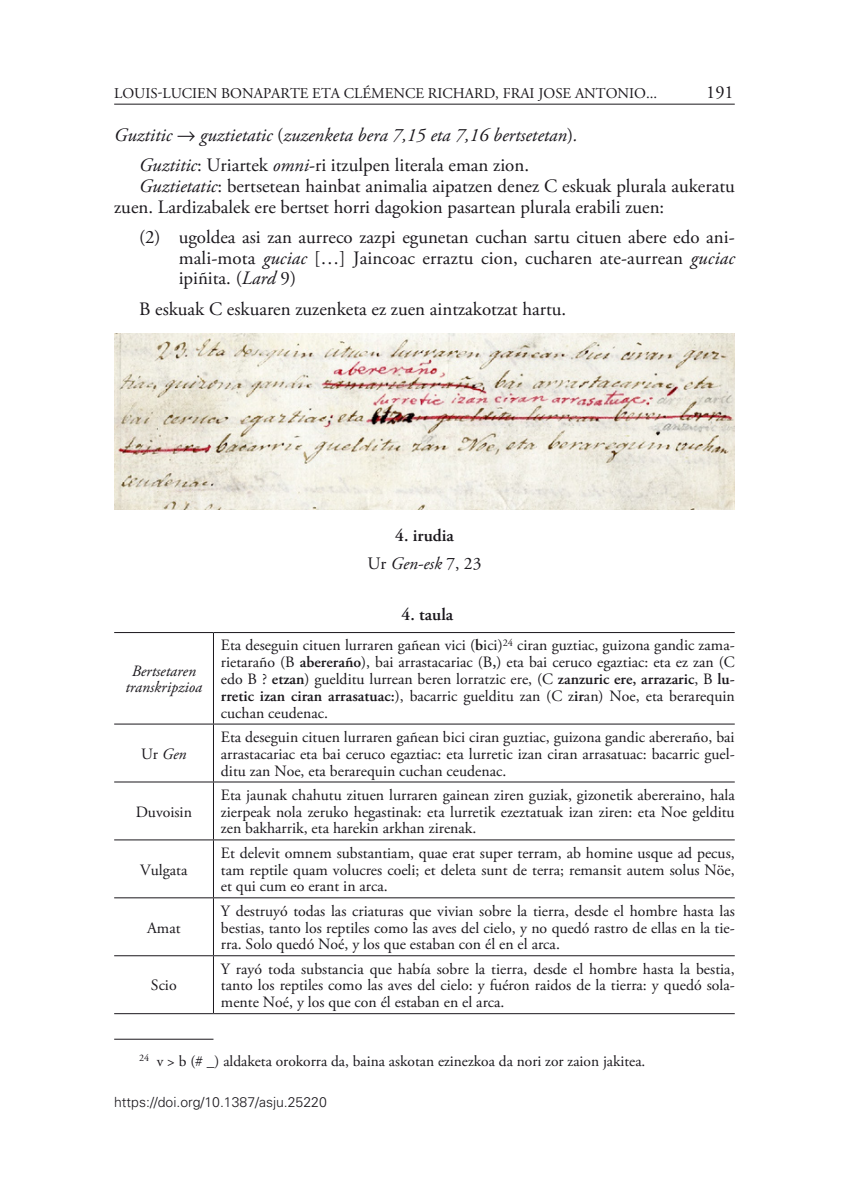
<style>
.page{position:relative;width:844px;height:1191px;background:#fff}
.page>*{position:absolute;margin:0;border:0;box-sizing:border-box;transform-origin:0 0}
.texto-normal{font:18.9px/20.5px "Adobe Garamond Pro";color:#1a171c}
._1_3__sangr{font:18.9px/20.5px "Adobe Garamond Pro";color:#1a171c;text-align:justify}
._0_0_0_cursiva{font:italic 18.9px "Adobe Garamond Pro";color:#1a171c}
.t1{font:18.38px "Adobe Garamond Pro";color:#1a171c}
.figura_tit{font:italic 17.5px "Adobe Garamond Pro";color:#1a171c}
.tabla_nº{font:600 17.5px "Adobe Garamond Pro";color:#1a171c}
.figura_nº{font:600 17.5px "Adobe Garamond Pro";color:#1a171c}
.tabla_txt{font:15.75px/16.8px "Adobe Garamond Pro";color:#1a171c;text-align:justify}
.tabla_txt-2{font:italic 15.75px/16.8px "Adobe Garamond Pro";color:#1a171c;text-align:center}
.notas{font:15.4px "Adobe Garamond Pro";color:#1a171c}
.t2{font:14.88px "Adobe Garamond Pro";color:#1a171c}
.t3{font:300 14px "Univers LT Std";color:#1a171c}
.s1{font-style:normal}
.s2{font-style:italic}
.s3{font-weight:600}
</style>
<div class="page">
<hr style="left:114px;top:104px;width:620px;height:1px;background:#1a171c">
<img style="left:114px;top:334px;width:620px;height:175px">
<hr style="left:114px;top:723px;width:99px;height:1px;background:#1a171c">
<hr style="left:213px;top:723px;width:521px;height:1px;background:#1a171c">
<hr style="left:114px;top:781px;width:99px;height:1px;background:#1a171c">
<hr style="left:213px;top:781px;width:521px;height:1px;background:#1a171c">
<hr style="left:114px;top:839px;width:99px;height:1px;background:#1a171c">
<hr style="left:213px;top:839px;width:521px;height:1px;background:#1a171c">
<hr style="left:114px;top:897px;width:99px;height:1px;background:#1a171c">
<hr style="left:213px;top:897px;width:521px;height:1px;background:#1a171c">
<hr style="left:114px;top:955px;width:99px;height:1px;background:#1a171c">
<hr style="left:213px;top:955px;width:521px;height:1px;background:#1a171c">
<hr style="left:114px;top:632px;width:99px;height:1px;background:#1a171c">
<hr style="left:213px;top:632px;width:521px;height:1px;background:#1a171c">
<hr style="left:114px;top:1013px;width:99px;height:1px;background:#1a171c">
<hr style="left:213px;top:1013px;width:521px;height:1px;background:#1a171c">
<hr style="left:213px;top:633px;width:1px;height:90px;background:#1a171c">
<hr style="left:213px;top:724px;width:1px;height:57px;background:#1a171c">
<hr style="left:213px;top:782px;width:1px;height:57px;background:#1a171c">
<hr style="left:213px;top:840px;width:1px;height:57px;background:#1a171c">
<hr style="left:213px;top:898px;width:1px;height:57px;background:#1a171c">
<hr style="left:213px;top:956px;width:1px;height:57px;background:#1a171c">
<hr style="left:114px;top:1038px;width:99px;height:1px;background:#1a171c">
<p class="t2" style="left:114px;top:84px;width:67px">Louis-Lucien</p>
<p class="t2" style="left:221px;top:84px;width:32px">Bonaparte</p>
<p class="t2" style="left:312px;top:84px;width:11px">eta</p>
<p class="t2" style="left:344px;top:84px;width:38px">Clémence</p>
<p class="t2" style="left:427px;top:84px;width:20px">Richar</p>
<p class="t2" style="left:483px;top:84px;width:28px">d, frai</p>
<p class="t2" style="left:538px;top:84px;width:120px">Jose Antonio...</p>
<p class="t1" style="left:706px;top:81px;width:29px">191</p>
<p class="_0_0_0_cursiva" style="left:114px;top:123px;width:465px">Guztitic → guztietatic <span class="s1">(</span>zuzenketa bera 7,15 eta 7,16 bertsetetan<span class="s1">)</span>.</p>
<p class="texto-normal" style="left:139px;top:156px;width:391px"><span class="s2">Guztitic</span>: Uriartek <span class="s2">omni</span>-ri itzulpen literala eman zion.</p>
<p class="texto-normal" style="left:114px;top:176px;width:622px;text-indent:25px"><span class="s2">Guztietatic</span>: bertsetean hainbat animalia aipatzen denez C eskuak plurala aukeratu zuen. Lardizabalek ere bertset horri dagokion pasartean plurala erabili zuen:</p>
<p class="_1_3__sangr" style="left:179px;top:228px;width:557px;text-indent:-40px">(2) ugoldea asi zan aurreco zazpi egunetan cuchan sartu cituen abere edo ani&shy;mali-mota <span class="s2">guciac</span> […] Jaincoac erraztu cion, cucharen ate-aurrean <span class="s2">guciac </span>ipiñita. (<span class="s2">Lard</span> 9)</p>
<p class="texto-normal" style="left:139px;top:300px;width:428px">B eskuak C eskuaren zuzenketa ez zuen aintzakotzat hartu.</p>
<p class="tabla_txt-2" style="left:125px;top:662px;width:78px">Bertsetaren transkripzioa</p>
<p class="tabla_txt-2" style="left:141px;top:746px;width:47px"><span class="s1">Ur</span> Gen</p>
<p class="tabla_txt" style="left:136px;top:804px;width:58px">Duvoisin</p>
<p class="tabla_txt" style="left:140px;top:861px;width:49px">Vulgata</p>
<p class="tabla_txt" style="left:147px;top:919px;width:35px">Amat</p>
<p class="tabla_txt" style="left:151px;top:977px;width:27px">Scio</p>
<p class="figura_nº" style="left:395px;top:525px;width:60px">4. irudia</p>
<p class="figura_tit" style="left:367px;top:553px;width:115px"><span class="s1">Ur</span> Gen-esk <span class="s1">7, 23</span></p>
<p class="tabla_nº" style="left:401px;top:604px;width:65px">4. taula<sup>24</sup></p>
<p class="tabla_txt" style="left:221px;top:637px;width:515px">Eta deseguin cituen lurraren gañean vici (<span class="s3">b</span>ici)<sup>24</sup> ciran guztiac, guizona gandic zama&shy;rietaraño (B <span class="s3">abereraño</span>), bai arrastacariac (B<span class="s3">,</span>) eta bai ceruco egaztiac: eta ez zan (C edo B ? <span class="s3">etzan</span>) guelditu lurrean beren lorratzic ere, (C <span class="s3">zanzuric ere, arrazaric</span>, B <span class="s3">lu&shy;rretic izan ciran arrasatuac:</span>), bacarric guelditu zan (C z<span class="s3">ir</span>an) Noe, eta berarequin cuchan ceudenac.</p>
<p class="tabla_txt" style="left:221px;top:729px;width:515px">Eta deseguin cituen lurraren gañean bici ciran guztiac, guizona gandic abereraño, bai arrastacariac eta bai ceruco egaztiac: eta lurretic izan ciran arrasatuac: bacarric guel&shy;ditu zan Noe, eta berarequin cuchan ceudenac.</p>
<p class="tabla_txt" style="left:221px;top:787px;width:515px">Eta jaunak chahutu zituen lurraren gainean ziren guziak, gizonetik abereraino, hala zierpeak nola zeruko hegastinak: eta lurretik ezeztatuak izan ziren: eta Noe gelditu zen bakharrik, eta harekin arkhan zirenak.</p>
<p class="tabla_txt" style="left:221px;top:845px;width:515px">Et delevit omnem substantiam, quae erat super terram, ab homine usque ad pecus, tam reptile quam volucres coeli; et deleta sunt de terra; remansit autem solus Nöe, et qui cum eo erant in arca.</p>
<p class="tabla_txt" style="left:221px;top:903px;width:515px">Y destruyó todas las criaturas que vivian sobre la tierra, desde el hombre hasta las bestias, tanto los reptiles como las aves del cielo, y no quedó rastro de ellas en la tie&shy;rra. Solo quedó Noé, y los que estaban con él en el arca.</p>
<p class="tabla_txt" style="left:221px;top:960px;width:515px">Y rayó toda substancia que había sobre la tierra, desde el hombre hasta la bestia, tanto los reptiles como las aves del cielo: y fuéron raidos de la tierra: y quedó sola&shy;mente Noé, y los que con él estaban en el arca.</p>
<p class="notas" style="left:139px;top:1051px;width:508px"><sup>24</sup> v &gt; b (# _) aldaketa orokorra da, baina askotan ezinezkoa da nori zor zaion jakitea.</p>
<p class="t3" style="left:114px;top:1093px;width:214px">https://doi.org/10.1387/asju.25220</p>
</div>
